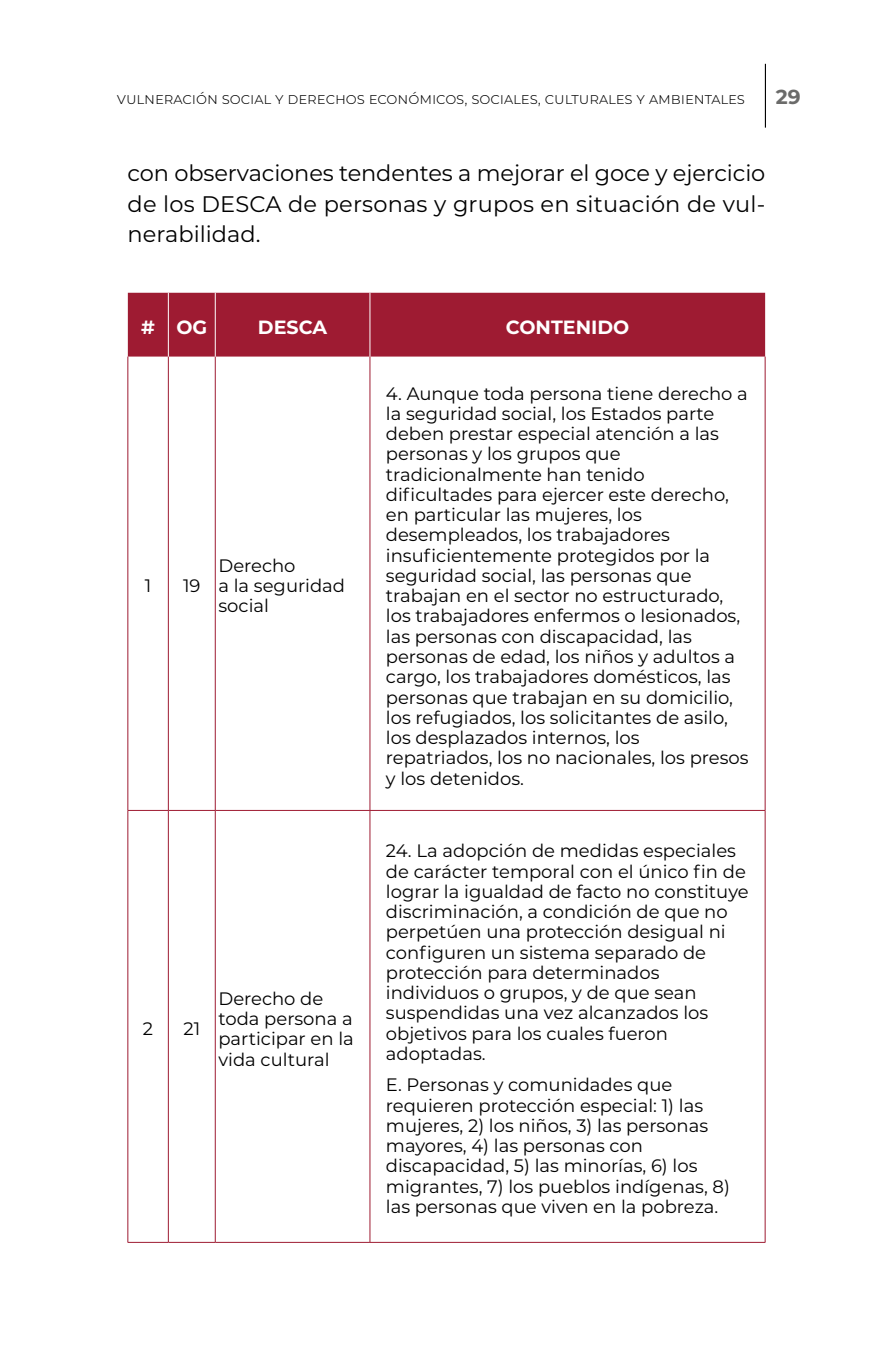
<style>
.page{position:relative;width:893px;height:1372px;background:#fff}
.page>*{position:absolute;margin:0;border:0;box-sizing:border-box;transform-origin:0 0}
.TEXTOS_GRAL{font:22.5px/30.4px "Montserrat";letter-spacing:.01em;color:#000;text-align:justify}
.t1{font:700 20.25px "Montserrat";color:#6b6b6a}
.t2{font:700 19.12px "Montserrat";color:#fff}
.Tablas_textos{font:18px/20.2px "Montserrat";color:#000}
.t3{font:300 15.75px "Montserrat";letter-spacing:-.005em;color:#000}
</style>
<div class="page">
<hr style="left:765px;top:64px;width:1px;height:64px;background:#000">
<div style="left:128px;top:293px;width:637px;height:63px;background:#9e1b32"></div>
<hr style="left:127px;top:356px;width:1px;height:454px;background:#9e1b32">
<hr style="left:168px;top:356px;width:1px;height:454px;background:#9e1b32">
<hr style="left:215px;top:356px;width:1px;height:454px;background:#9e1b32">
<hr style="left:370px;top:356px;width:1px;height:454px;background:#9e1b32">
<hr style="left:765px;top:356px;width:1px;height:454px;background:#9e1b32">
<hr style="left:127px;top:810px;width:1px;height:431px;background:#9e1b32">
<hr style="left:128px;top:810px;width:40px;height:1px;background:#9e1b32">
<hr style="left:168px;top:810px;width:47px;height:1px;background:#9e1b32">
<hr style="left:215px;top:810px;width:155px;height:1px;background:#9e1b32">
<hr style="left:370px;top:810px;width:395px;height:1px;background:#9e1b32">
<hr style="left:168px;top:810px;width:1px;height:431px;background:#9e1b32">
<hr style="left:215px;top:810px;width:1px;height:431px;background:#9e1b32">
<hr style="left:370px;top:810px;width:1px;height:431px;background:#9e1b32">
<hr style="left:765px;top:810px;width:1px;height:431px;background:#9e1b32">
<hr style="left:128px;top:1241px;width:40px;height:1px;background:#9e1b32">
<hr style="left:168px;top:1241px;width:47px;height:1px;background:#9e1b32">
<hr style="left:215px;top:1241px;width:155px;height:1px;background:#9e1b32">
<hr style="left:370px;top:1241px;width:395px;height:1px;background:#9e1b32">
<hr style="left:168px;top:293px;width:1px;height:63px;background:#fff">
<hr style="left:215px;top:293px;width:1px;height:63px;background:#fff">
<hr style="left:370px;top:293px;width:1px;height:63px;background:#fff">
<p class="t3" style="left:117px;top:88px;width:630px">vulneración social y derechos económicos, sociales, culturales y ambientales</p>
<p class="t1" style="left:776px;top:82px;width:26px">29</p>
<p class="TEXTOS_GRAL" style="left:128px;top:157px;width:639px">con observaciones tendentes a mejorar el goce y ejercicio de los DESCA de personas y grupos en situación de vul&shy;nerabilidad.</p>
<p class="t2" style="left:141px;top:313px;width:15px">#</p>
<p class="t2" style="left:176px;top:313px;width:32px">OG</p>
<p class="t2" style="left:258px;top:313px;width:71px">DESCA</p>
<p class="t2" style="left:506px;top:313px;width:125px">CONTENIDO</p>
<p class="Tablas_textos" style="left:145px;top:575px;width:8px">1</p>
<p class="Tablas_textos" style="left:183px;top:575px;width:19px">19</p>
<p class="Tablas_textos" style="left:218px;top:554px;width:128px">Derecho<br>a la seguridad social</p>
<p class="Tablas_textos" style="left:143px;top:1017px;width:12px">2</p>
<p class="Tablas_textos" style="left:183px;top:1017px;width:18px">21</p>
<p class="Tablas_textos" style="left:218px;top:987px;width:137px">Derecho de toda persona a participar en la vida cultural</p>
<p class="Tablas_textos" style="left:386px;top:382px;width:364px">4. Aunque toda persona tiene derecho a la seguridad social, los Estados parte deben prestar especial atención a las personas y los grupos que tradicionalmente han tenido dificultades para ejercer este derecho, en particular las mujeres, los desempleados, los trabajadores insuficientemente protegidos por la seguridad social, las personas que trabajan en el sector no estructurado, los trabajadores enfermos o lesionados, las personas con discapacidad, las personas de edad, los niños y adultos a cargo, los trabajadores domésticos, las personas que trabajan en su domicilio, los refugiados, los solicitantes de asilo, los desplazados internos, los repatriados, los no nacionales, los presos y los detenidos.</p>
<p class="Tablas_textos" style="left:386px;top:840px;width:364px">24. La adopción de medidas especiales de carácter temporal con el único fin de lograr la igualdad de facto no constituye discriminación, a condición de que no perpetúen una protección desigual ni configuren un sistema separado de protección para determinados individuos o grupos, y de que sean suspendidas una vez alcanzados los objetivos para los cuales fueron adoptadas.</p>
<p class="Tablas_textos" style="left:386px;top:1074px;width:346px">E. Personas y comunidades que requieren protección especial: 1) las mujeres, 2) los niños, 3) las personas mayores, 4) las personas con discapacidad, 5) las minorías, 6) los migrantes, 7) los pueblos indígenas, 8) las personas que viven en la pobreza.</p>
</div>
